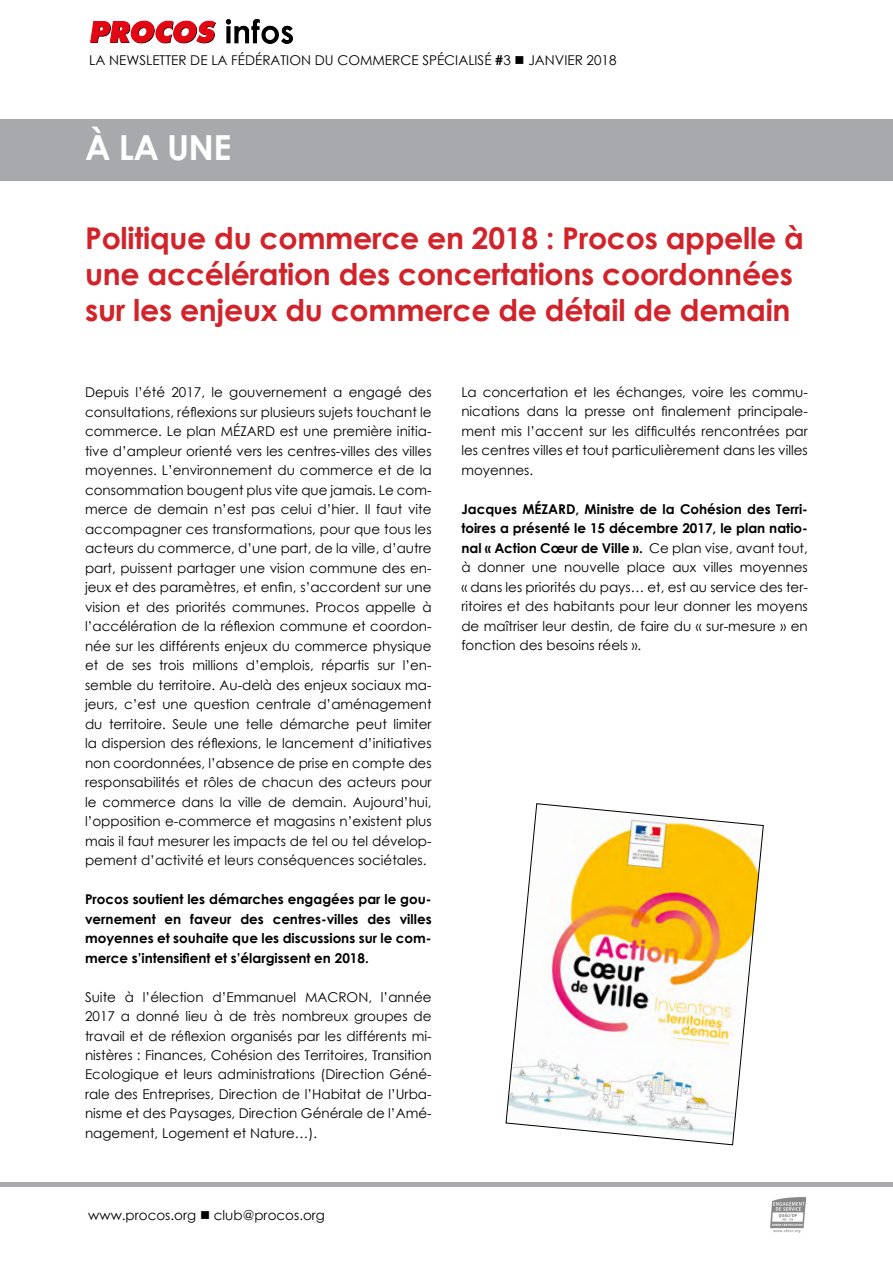
<style>
.page{position:relative;width:893px;height:1263px;background:#fff}
.page>*{position:absolute;margin:0;border:0;box-sizing:border-box;transform-origin:0 0}
.t1{font:700 34.5px "Century Gothic";color:#fff}
.t2{font:700 30px/36px "Century Gothic";letter-spacing:-.01em;color:#d2232a}
.t3{font:13.5px/19.5px "Century Gothic";color:#000;text-align:justify}
.t4{font:700 13.5px/19.5px "Century Gothic";color:#000;text-align:justify}
.s1{font-weight:700}
</style>
<div class="page">
<img style="left:91px;top:19px;width:202px;height:24px">
<div style="left:0;top:119px;width:893px;height:62px;background:#a7a9ac"></div>
<hr style="left:0;top:1182px;width:893px;height:4px;background:#a7a9ac">
<img style="left:771px;top:1197px;width:35px;height:35px">
<svg style="left:506px;top:803px;width:258px;height:342px"></svg>
<p class="t3" style="left:89px;top:50px;width:529px">LA NEWSLETTER DE LA FÉDÉRATION DU COMMERCE SPÉCIALISÉ <span class="s1">#</span>3 ■ JANVIER 2018</p>
<h1 class="t1" style="left:85px;top:121px;width:148px">À LA UNE</h1>
<h2 class="t2" style="left:85px;top:219px;width:720px">Politique du commerce en 2018 : Procos appelle à une accélération des concertations coordonnées sur les enjeux du commerce de détail de demain</h2>
<p class="t3" style="left:85px;top:382px;width:348px">Depuis l’été 2017, le gouvernement a engagé des consultations, réflexions sur plusieurs sujets touchant le commerce. Le plan MÉZARD est une première initia&shy;tive d’ampleur orienté vers les centres-villes des villes moyennes. L’environnement du commerce et de la consommation bougent plus vite que jamais. Le com&shy;merce de demain n’est pas celui d’hier. Il faut vite accompagner ces transformations, pour que tous les acteurs du commerce, d’une part, de la ville, d’autre part, puissent partager une vision commune des en&shy;jeux et des paramètres, et enfin, s’accordent sur une vision et des priorités communes. Procos appelle à l’accélération de la réflexion commune et coordon&shy;née sur les différents enjeux du commerce physique et de ses trois millions d’emplois, répartis sur l’en&shy;semble du territoire. Au-delà des enjeux sociaux ma&shy;jeurs, c’est une question centrale d’aménagement du territoire. Seule une telle démarche peut limiter la dispersion des réflexions, le lancement d’initiatives non coordonnées, l’absence de prise en compte des responsabilités et rôles de chacun des acteurs pour le commerce dans la ville de demain. Aujourd’hui, l’opposition e-commerce et magasins n’existent plus mais il faut mesurer les impacts de tel ou tel dévelop&shy;pement d’activité et leurs conséquences sociétales.</p>
<p class="t4" style="left:85px;top:889px;width:348px">Procos soutient les démarches engagées par le gou&shy;vernement en faveur des centres-villes des villes moyennes et souhaite que les discussions sur le com&shy;merce s’intensifient et s’élargissent en 2018.</p>
<p class="t3" style="left:85px;top:987px;width:348px">Suite à l’élection d’Emmanuel MACRON, l’année 2017 a donné lieu à de très nombreux groupes de travail et de réflexion organisés par les différents mi&shy;nistères : Finances, Cohésion des Territoires, Transition Ecologique et leurs administrations (Direction Géné&shy;rale des Entreprises, Direction de l’Habitat de l’Urba&shy;nisme et des Paysages, Direction Générale de l’Amé&shy;nagement, Logement et Nature…).</p>
<p class="t3" style="left:88px;top:1205px;width:238px">www.procos.org ■ club@procos.org</p>
<p class="t3" style="left:461px;top:382px;width:348px">La concertation et les échanges, voire les commu&shy;nications dans la presse ont finalement principale&shy;ment mis l’accent sur les difficultés rencontrées par les centres villes et tout particulièrement dans les villes moyennes.</p>
<p class="t3" style="left:461px;top:499px;width:348px"><span class="s1">Jacques MÉZARD, Ministre de la Cohésion des Terri&shy;toires a présenté le 15 décembre 2017, le plan natio&shy;nal « Action Cœur de Ville ».</span> Ce plan vise, avant tout, à donner une nouvelle place aux villes moyennes « dans les priorités du pays… et, est au service des ter&shy;ritoires et des habitants pour leur donner les moyens de maîtriser leur destin, de faire du « sur-mesure » en fonction des besoins réels ».</p>
</div>
